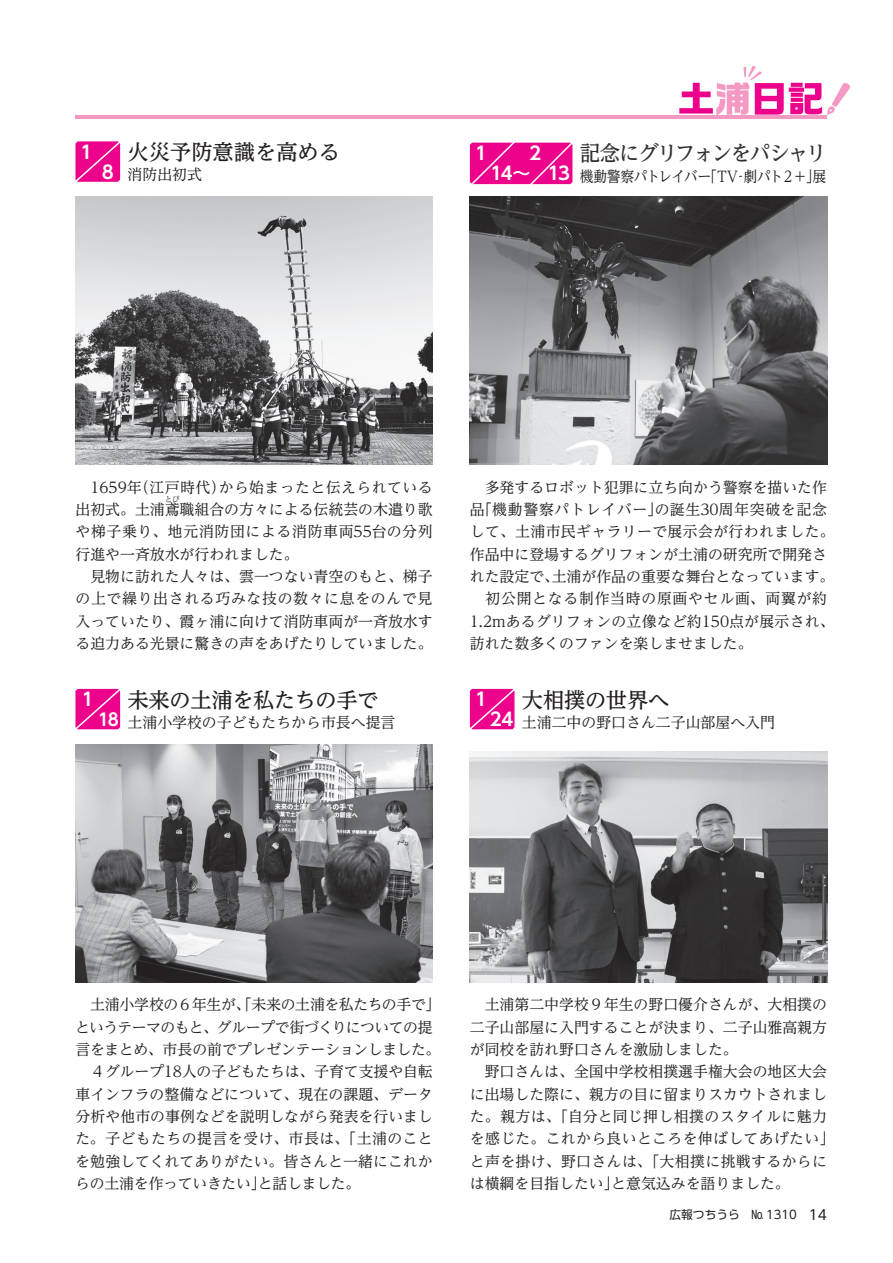
<style>
.page{position:relative;width:893px;height:1263px;background:#fff}
.page>*{position:absolute;margin:0;border:0;box-sizing:border-box;transform-origin:0 0}
.t1{font:500 21.3px "UD Reimin Pro";letter-spacing:-.01em;color:#231f20}
.t2{font:500 21.3px "UD Reimin Pro";letter-spacing:-.07em;color:#312f30;scale:.96 1}
.t3{font:700 18px "UD Shin Go Pro De";color:#fff}
.t4{font:700 16.95px "UD Shin Go Pro De";color:#fff}
.t5{font:14.85px/22.4px "UD Reimin Pro";color:#231f20}
.t6{font:14.85px "UD Reimin Pro";letter-spacing:.025em;color:#231f20}
.t7{font:14.85px/22.4px "UD Reimin Pro";letter-spacing:.02em;color:#231f20}
.t8{font:14.85px "UD Reimin Pro";letter-spacing:.03em;color:#231f20}
.t9{font:14.85px "UD Reimin Pro";letter-spacing:-.025em;color:#231f20}
.t10{font:14.85px "UD Reimin Pro";letter-spacing:-.035em;color:#231f20}
.t11{font:14.85px "UD Reimin Pro";letter-spacing:.035em;color:#231f20}
.t12{font:14.85px "UD Reimin Pro";letter-spacing:-.02em;color:#231f20}
.t13{font:14.85px "UD Reimin Pro";letter-spacing:.05em;color:#231f20}
.t14{font:14.85px "UD Reimin Pro";color:#231f20;scale:.93 1}
.t15{font:14.85px "UD Reimin Pro";letter-spacing:-.05em;color:#231f20;scale:.93 1}
.t16{font:13.8px "UD Shin Go Pro";color:#231f20}
.t17{font:11.7px "UD Shin Go Pro";color:#231f20}
.t18{font:7.5px "UD Reimin Pro";color:#231f20}
</style>
<div class="page">
<svg style="left:75px;top:141px;width:46px;height:41px;background:#ee1996"></svg>
<img style="left:75px;top:197px;width:358px;height:268px">
<hr style="left:75px;top:116px;width:752px;height:3px;background:#f499c2">
<svg style="left:679px;top:66px;width:171px;height:49px"></svg>
<svg style="left:469px;top:688px;width:46px;height:42px;background:#ee1f99"></svg>
<img style="left:470px;top:751px;width:357px;height:231px">
<svg style="left:75px;top:688px;width:46px;height:42px;background:#ee1f99"></svg>
<img style="left:75px;top:744px;width:358px;height:238px">
<img style="left:470px;top:197px;width:357px;height:268px">
<svg style="left:469px;top:142px;width:104px;height:43px;background:#ee1896"></svg>
<p class="t3" style="left:78px;top:138px;width:20px">１</p>
<p class="t3" style="left:99px;top:157px;width:20px">８</p>
<p class="t1" style="left:128px;top:135px;width:214px">火災予防意識を高める</p>
<p class="t5" style="left:128px;top:163px;width:76px">消防出初式</p>
<p class="t3" style="left:472px;top:139px;width:20px">１</p>
<p class="t3" style="left:526px;top:139px;width:20px">２</p>
<p class="t3" style="left:490px;top:159px;width:42px">14〜</p>
<p class="t3" style="left:548px;top:159px;width:24px">13</p>
<p class="t2" style="left:580px;top:136px;width:259px">記念にグリフォンをパシャリ</p>
<p class="t14" style="left:703px;top:165px;width:134px">「TV 劇パト２＋展」</p>
<p class="t15" style="left:580px;top:165px;width:143px">機動警察パトレイバー</p>
<p class="t14" style="left:734px;top:165px;width:16px">‐</p>
<p class="t5" style="left:75px;top:475px;width:359px">　1659 （年江戸時代）<br>出初式。土浦鳶職組合の方々による伝統芸の木遣り歌</p>
<p class="t8" style="left:219px;top:475px;width:215px">から始まったと伝えられている</p>
<p class="t18" style="left:165px;top:493px;width:16px">とび</p>
<p class="t7" style="left:75px;top:520px;width:359px">や梯子乗り、地元消防団による消防車両55台の分列行進や一斉放水が行われました。</p>
<p class="t5" style="left:75px;top:565px;width:359px;text-align:justify">　見物に訪れた人々は、雲一つない青空のもと、梯子の上で繰り出される巧みな技の数々に息をのんで見入っていたり、霞ヶ浦に向けて消防車両が一斉放水する迫力ある光景に驚きの声をあげたりしていました。</p>
<p class="t5" style="left:470px;top:475px;width:359px;text-align:right">　多発するロボット犯罪に立ち向かう警察を描いた作の誕生30周年突破を記念</p>
<p class="t13" style="left:470px;top:497px;width:194px">「品機動警察パトレイバー」</p>
<p class="t6" style="left:470px;top:519px;width:366px">して、土浦市民ギャラリーで展示会が行われました。</p>
<p class="t5" style="left:470px;top:542px;width:359px">作品中に登場するグリフォンが土浦の研究所で開発さ</p>
<p class="t5" style="left:552px;top:565px;width:284px">土浦が作品の重要な舞台となっています。</p>
<p class="t5" style="left:470px;top:565px;width:366px">れた設定で、<br>　初公開となる制作当時の原画やセル画、両翼が約<br>1.2mあるグリフォンの立像など約150点が展示され、訪れた数多くのファンを楽しませました。</p>
<p class="t3" style="left:79px;top:685px;width:20px">１</p>
<p class="t4" style="left:98px;top:705px;width:22px">18</p>
<p class="t1" style="left:127px;top:682px;width:253px">未来の土浦を私たちの手で</p>
<p class="t5" style="left:128px;top:710px;width:269px">土浦小学校の子どもたちから市長へ提言</p>
<p class="t3" style="left:472px;top:684px;width:20px">１</p>
<p class="t3" style="left:490px;top:705px;width:25px">24</p>
<p class="t1" style="left:522px;top:682px;width:149px">大相撲の世界へ</p>
<p class="t5" style="left:522px;top:710px;width:254px">土浦二中の野口さん二子山部屋へ入門</p>
<p class="t9" style="left:75px;top:992px;width:366px">　土浦小学校の６年生が、「未来の土浦を私たちの手で「</p>
<p class="t10" style="left:75px;top:1015px;width:359px">というテーマのもと、グループで街づくりについての提</p>
<p class="t5" style="left:75px;top:1038px;width:367px">言をまとめ、市長の前でプレゼンテーションしました。</p>
<p class="t5" style="left:75px;top:1060px;width:359px">　４グループ18人の子どもたちは、子育て支援や自転</p>
<p class="t5" style="left:75px;top:1082px;width:359px">車インフラの整備などについて、現在の課題、データ</p>
<p class="t5" style="left:75px;top:1105px;width:359px">分析や他市の事例などを説明しながら発表を行いまし</p>
<p class="t8" style="left:75px;top:1126px;width:359px">た。子どもたちの提言を受け、市長は、「土浦のこと</p>
<p class="t5" style="left:75px;top:1149px;width:359px">を勉強してくれてありがたい。皆さんと一緒にこれか</p>
<p class="t5" style="left:258px;top:1172px;width:104px">と話しました。</p>
<p class="t12" style="left:75px;top:1171px;width:192px">らの土浦を作っていきたい」</p>
<p class="t5" style="left:470px;top:993px;width:359px;text-align:justify">　土浦第二中学校９年生の野口優介さんが、大相撲の二子山部屋に入門することが決まり、二子山雅高親方が同校を訪れ野口さんを激励しました。</p>
<p class="t5" style="left:470px;top:1060px;width:359px">　野口さんは、全国中学校相撲選手権大会の地区大会</p>
<p class="t5" style="left:470px;top:1082px;width:359px">に出場した際に、親方の目に留まりスカウトされまし</p>
<p class="t11" style="left:470px;top:1104px;width:359px">た。親方は、「自分と同じ押し相撲のスタイルに魅力</p>
<p class="t6" style="left:470px;top:1126px;width:366px">を感じた。これから良いところを伸ばしてあげたい「</p>
<p class="t6" style="left:470px;top:1149px;width:359px">と声を掛け、野口さんは、「大相撲に挑戦するからに</p>
<p class="t5" style="left:611px;top:1172px;width:180px">と意気込みを語りました。</p>
<p class="t5" style="left:470px;top:1172px;width:150px">は横綱を目指したい」</p>
<p class="t17" style="left:670px;top:1205px;width:72px">広報つちうら</p>
<p class="t17" style="left:751px;top:1205px;width:47px">No 1310</p>
<p class="t16" style="left:809px;top:1203px;width:20px">14</p>
</div>
